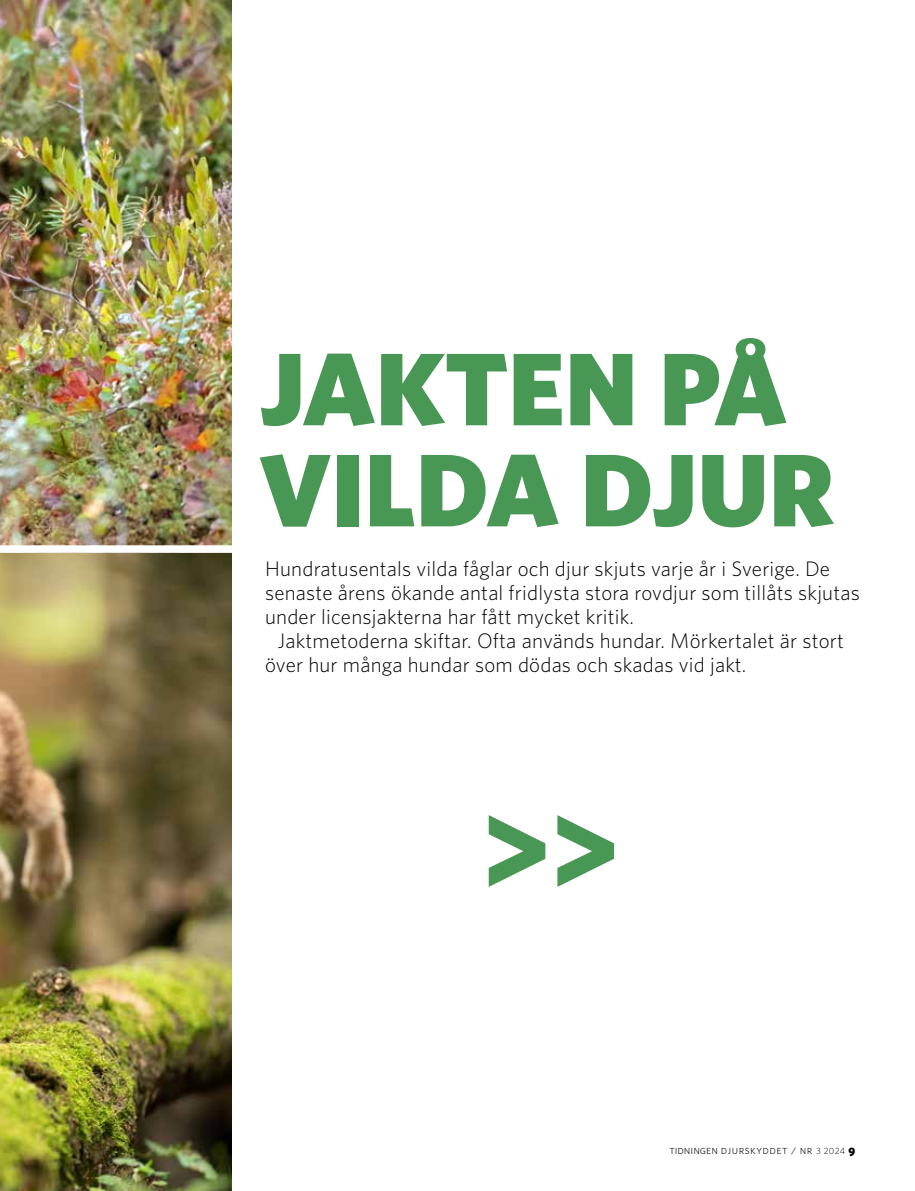
<style>
.page{position:relative;width:915px;height:1191px;background:#fff}
.page>*{position:absolute;margin:0;border:0;box-sizing:border-box;transform-origin:0 0}
.t1{font:900 126.6px "Whitney";color:#499754}
.t2{font:900 103.35px/101.1px "Whitney";color:#499754}
.t3{font:300 21px/24px "Whitney";letter-spacing:.01em;color:#000}
.t4{font:300 12px "Whitney";letter-spacing:.035em;color:#000}
.s1{font-size:9px}
.s2{font-weight:900}
</style>
<div class="page">
<img style="left:0;top:553px;width:232px;height:638px">
<img style="left:0;top:0;width:232px;height:545px">
<h2 class="t2" style="left:259px;top:336px;width:576px">JAKTEN PÅ<br>VILDA DJUR</h2>
<p class="t3" style="left:265px;top:555px;width:596px">Hundratusentals vilda fåglar och djur skjuts varje år i Sverige. De senaste årens ökande antal fridlysta stora rovdjur som tillåts skjutas under licensjakterna har fått mycket kritik.</p>
<p class="t3" style="left:265px;top:627px;width:580px;text-indent:13px">Jaktmetoderna skiftar. Ofta används hundar. Mörkertalet är stort över hur många hundar som dödas och skadas vid jakt.</p>
<h1 class="t1" style="left:480px;top:755px;width:143px">&gt;&gt;</h1>
<p class="t4" style="left:669px;top:1141px;width:187px">tidningen djurskyddet / Nr <span class="s1">3 2024</span> <span class="s2">9</span></p>
</div>
